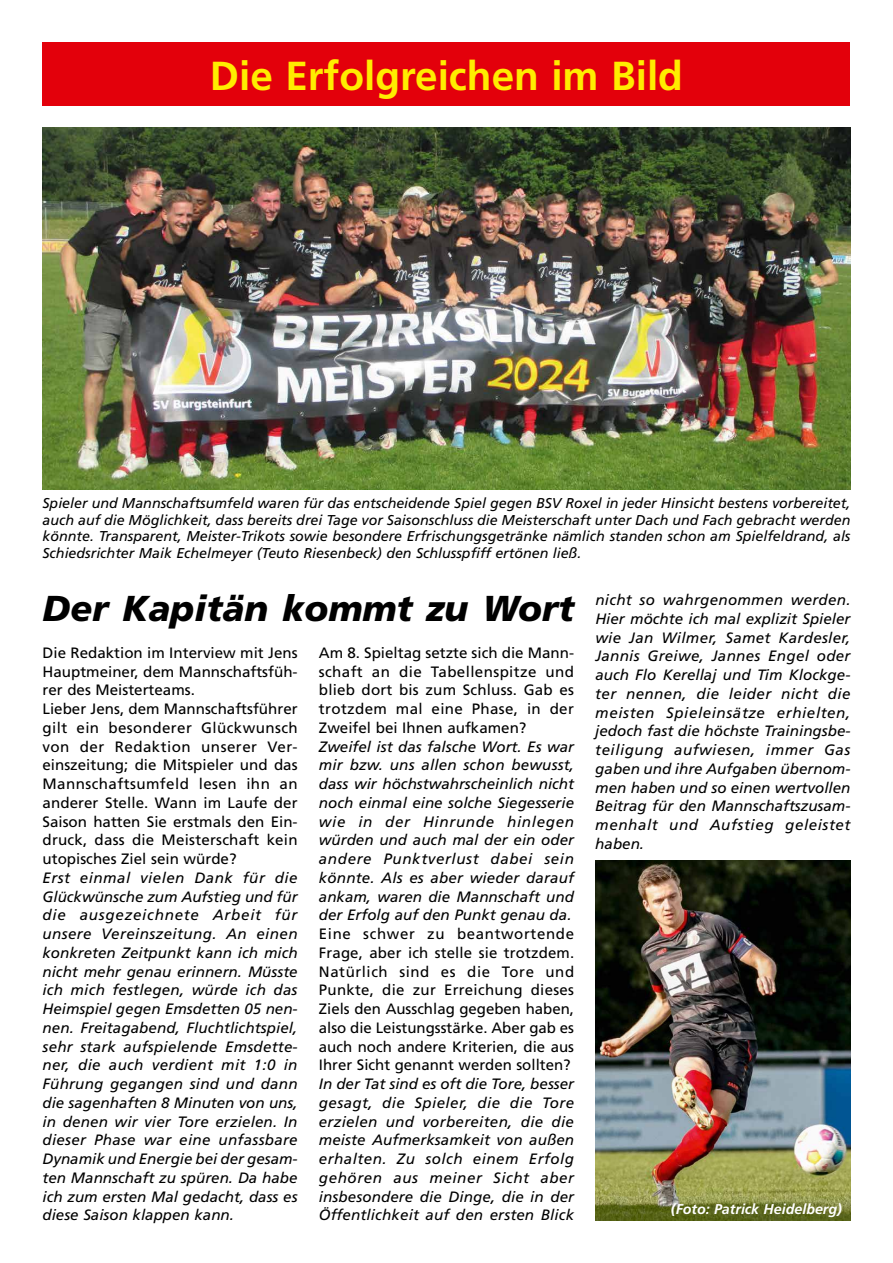
<style>
.page{position:relative;width:893px;height:1263px;background:#fff}
.page>*{position:absolute;margin:0;border:0;box-sizing:border-box;transform-origin:0 0}
.t1{font:700 40.5px "Frutiger LT Std";color:#ffed00}
.t2{font:italic 900 36px "Frutiger LT Std";color:#000}
.t3{font:italic 15px/18.8px "Frutiger LT Std";color:#000;text-align:justify}
.t4{font:15px/18.8px "Frutiger LT Std";color:#000;text-align:justify}
.t5{font:italic 14.25px/16.5px "Frutiger LT Std";color:#000;text-align:justify}
.t6{font:italic 700 14.25px "Frutiger LT Std";color:#fff}
</style>
<div class="page">
<div style="left:43px;top:43px;width:807px;height:63px;background:#e3000b"></div>
<img style="left:43px;top:128px;width:807px;height:361px">
<img style="left:595px;top:860px;width:255px;height:360px">
<h1 class="t1" style="left:210px;top:52px;width:475px">Die Erfolgreichen im Bild</h1>
<p class="t5" style="left:43px;top:495px;width:809px">Spieler und Mannschaftsumfeld waren für das entscheidende Spiel gegen BSV Roxel in jeder Hinsicht bestens vorbereitet, auch auf die Möglichkeit, dass bereits drei Tage vor Saisonschluss die Meisterschaft unter Dach und Fach gebracht werden könnte. Transparent, Meister-Trikots sowie besondere Erfrischungsgetränke nämlich standen schon am Spielfeldrand, als Schiedsrichter Maik Echelmeyer (Teuto Riesenbeck) den Schlusspfiff ertönen ließ.</p>
<h2 class="t2" style="left:43px;top:587px;width:533px">Der Kapitän kommt zu Wort</h2>
<p class="t4" style="left:43px;top:643px;width:257px;text-align:left">Die Redaktion im Interview mit Jens<br>Hauptmeiner, dem Mannschaftsfüh&shy;rer des Meisterteams.<br>Lieber Jens, dem Mannschaftsführer gilt ein besonderer Glückwunsch von der Redaktion unserer Ver&shy;einszeitung; die Mitspieler und das<br>Mannschaftsumfeld lesen ihn an anderer Stelle. Wann im Laufe der<br>Saison hatten Sie erstmals den Ein&shy;druck, dass die Meisterschaft kein utopisches Ziel sein würde?</p>
<p class="t3" style="left:43px;top:868px;width:257px">Erst einmal vielen Dank für die Glückwünsche zum Aufstieg und für die ausgezeichnete Arbeit für unsere Vereinszeitung. An einen konkreten Zeitpunkt kann ich mich nicht mehr genau erinnern. Müsste ich mich festlegen, würde ich das Heimspiel gegen Emsdetten 05 nen&shy;nen. Freitagabend, Fluchtlichtspiel, sehr stark aufspielende Emsdette&shy;ner, die auch verdient mit 1:0 in Führung gegangen sind und dann die sagenhaften 8 Minuten von uns, in denen wir vier Tore erzielen. In dieser Phase war eine unfassbare Dynamik und Energie bei der gesam&shy;ten Mannschaft zu spüren. Da habe ich zum ersten Mal gedacht, dass es diese Saison klappen kann.</p>
<p class="t4" style="left:319px;top:643px;width:257px">Am 8. Spieltag setzte sich die Mann&shy;schaft an die Tabellenspitze und blieb dort bis zum Schluss. Gab es trotzdem mal eine Phase, in der Zweifel bei Ihnen aufkamen?</p>
<p class="t3" style="left:319px;top:737px;width:257px">Zweifel ist das falsche Wort. Es war mir bzw. uns allen schon bewusst, dass wir höchstwahrscheinlich nicht noch einmal eine solche Siegesserie wie in der Hinrunde hinlegen würden und auch mal der ein oder andere Punktverlust dabei sein könnte. Als es aber wieder darauf ankam, waren die Mannschaft und der Erfolg auf den Punkt genau da.</p>
<p class="t4" style="left:319px;top:925px;width:257px">Eine schwer zu beantwortende Frage, aber ich stelle sie trotzdem.<br>Natürlich sind es die Tore und Punkte, die zur Erreichung dieses Ziels den Ausschlag gegeben haben, also die Leistungsstärke. Aber gab es auch noch andere Kriterien, die aus Ihrer Sicht genannt werden sollten?</p>
<p class="t3" style="left:319px;top:1075px;width:257px">In der Tat sind es oft die Tore, besser gesagt, die Spieler, die die Tore erzielen und vorbereiten, die die meiste Aufmerksamkeit von außen erhalten. Zu solch einem Erfolg gehören aus meiner Sicht aber insbesondere die Dinge, die in der Öffentlichkeit auf den ersten Blick</p>
<p class="t3" style="left:595px;top:591px;width:257px">nicht so wahrgenommen werden.<br>Hier möchte ich mal explizit Spieler wie Jan Wilmer, Samet Kardesler, Jannis Greiwe, Jannes Engel oder auch Flo Kerellaj und Tim Klockge&shy;ter nennen, die leider nicht die meisten Spieleinsätze erhielten, jedoch fast die höchste Trainingsbe&shy;teiligung aufwiesen, immer Gas gaben und ihre Aufgaben übernom&shy;men haben und so einen wertvollen Beitrag für den Mannschaftszusam&shy;menhalt und Aufstieg geleistet haben.</p>
<p class="t6" style="left:671px;top:1201px;width:173px">(Foto: Patrick Heidelberg)</p>
</div>
